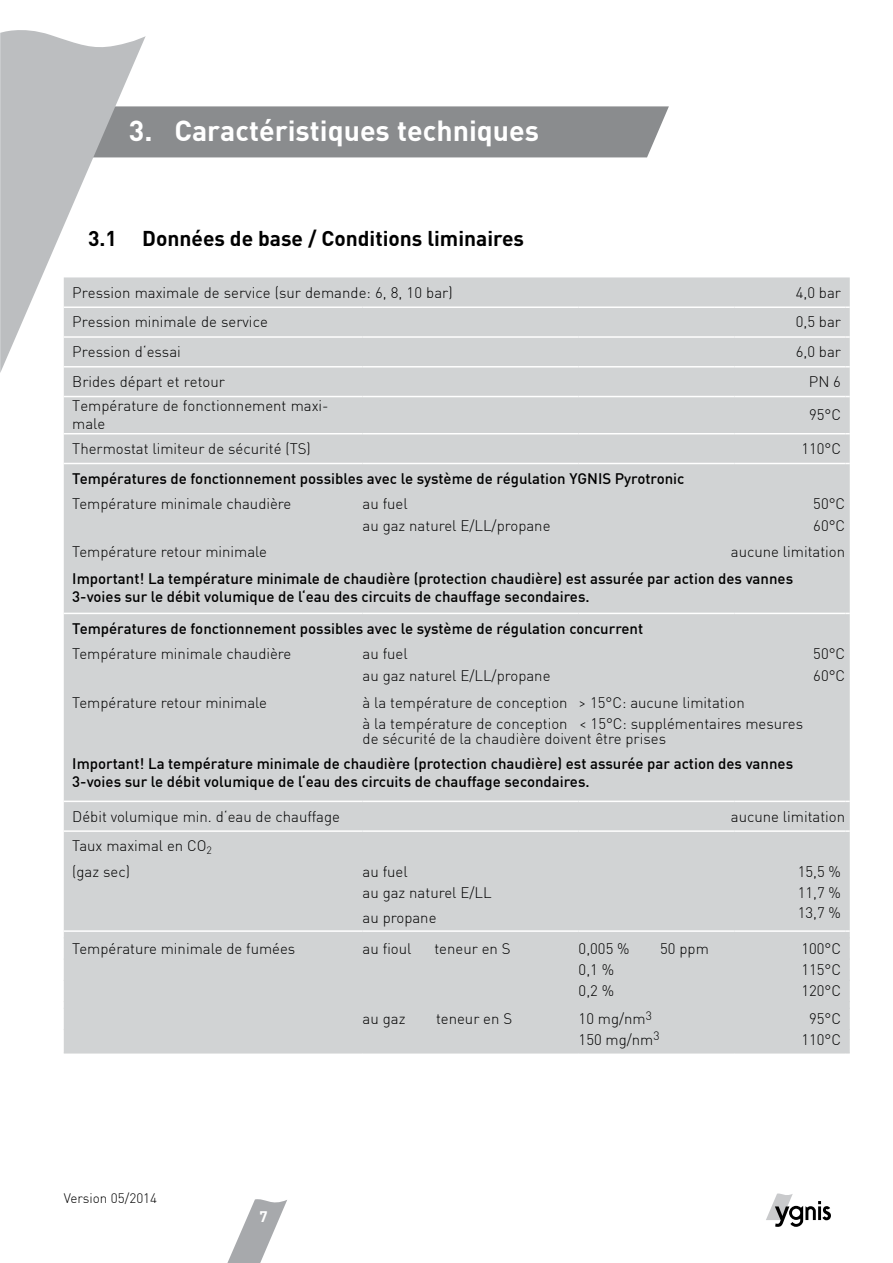
<style>
.page{position:relative;width:893px;height:1263px;background:#fff}
.page>*{position:absolute;margin:0;border:0;box-sizing:border-box;transform-origin:0 0}
.t1{font:700 28.5px "DIN";color:#fff}
.t2{font:700 21px "DIN";color:#000}
.t3{font:300 15px/18px "DIN";color:#000}
.t4{font:500 15px/18px "DIN";color:#000}
.t5{font:700 15px "DIN";color:#fff}
.t6{font:300 13.5px "DIN";color:#000}
</style>
<div class="page">
<svg style="left:766px;top:1193px;width:65px;height:34px"></svg>
<svg style="left:227px;top:1199px;width:60px;height:64px"></svg>
<div style="left:64px;top:277px;width:786px;height:776px;background:#d1d3d4"></div>
<hr style="left:64px;top:937px;width:299px;height:1px;background:#d1d3d4">
<hr style="left:363px;top:937px;width:216px;height:1px;background:#d1d3d4">
<hr style="left:579px;top:937px;width:156px;height:1px;background:#d1d3d4">
<hr style="left:735px;top:937px;width:110px;height:1px;background:#d1d3d4">
<hr style="left:64px;top:959px;width:299px;height:1px;background:#d1d3d4">
<hr style="left:363px;top:959px;width:216px;height:1px;background:#d1d3d4">
<hr style="left:579px;top:959px;width:156px;height:1px;background:#d1d3d4">
<hr style="left:735px;top:959px;width:110px;height:1px;background:#d1d3d4">
<hr style="left:64px;top:980px;width:299px;height:1px;background:#d1d3d4">
<hr style="left:363px;top:980px;width:216px;height:1px;background:#d1d3d4">
<hr style="left:579px;top:980px;width:156px;height:1px;background:#d1d3d4">
<hr style="left:735px;top:980px;width:110px;height:1px;background:#d1d3d4">
<hr style="left:64px;top:1001px;width:299px;height:1px;background:#d1d3d4">
<hr style="left:363px;top:1001px;width:216px;height:1px;background:#d1d3d4">
<hr style="left:579px;top:1001px;width:156px;height:1px;background:#d1d3d4">
<hr style="left:735px;top:1001px;width:110px;height:1px;background:#d1d3d4">
<hr style="left:64px;top:1008px;width:299px;height:1px;background:#d1d3d4">
<hr style="left:363px;top:1008px;width:216px;height:1px;background:#d1d3d4">
<hr style="left:579px;top:1008px;width:156px;height:1px;background:#d1d3d4">
<hr style="left:735px;top:1008px;width:110px;height:1px;background:#d1d3d4">
<hr style="left:64px;top:1029px;width:299px;height:1px;background:#d1d3d4">
<hr style="left:363px;top:1029px;width:216px;height:1px;background:#d1d3d4">
<hr style="left:579px;top:1029px;width:156px;height:1px;background:#d1d3d4">
<hr style="left:735px;top:1029px;width:110px;height:1px;background:#d1d3d4">
<hr style="left:64px;top:1053px;width:299px;height:1px;background:#d1d3d4">
<hr style="left:363px;top:1053px;width:216px;height:1px;background:#d1d3d4">
<hr style="left:579px;top:1053px;width:156px;height:1px;background:#d1d3d4">
<hr style="left:735px;top:1053px;width:110px;height:1px;background:#d1d3d4">
<hr style="left:64px;top:306px;width:299px;height:2px;background:#fff">
<hr style="left:363px;top:306px;width:216px;height:2px;background:#fff">
<hr style="left:579px;top:306px;width:156px;height:2px;background:#fff">
<hr style="left:735px;top:306px;width:110px;height:2px;background:#fff">
<hr style="left:64px;top:336px;width:299px;height:2px;background:#fff">
<hr style="left:363px;top:336px;width:216px;height:2px;background:#fff">
<hr style="left:579px;top:336px;width:156px;height:2px;background:#fff">
<hr style="left:735px;top:336px;width:110px;height:2px;background:#fff">
<hr style="left:64px;top:366px;width:299px;height:1px;background:#fff">
<hr style="left:363px;top:366px;width:216px;height:1px;background:#fff">
<hr style="left:579px;top:366px;width:156px;height:1px;background:#fff">
<hr style="left:735px;top:366px;width:110px;height:1px;background:#fff">
<hr style="left:64px;top:396px;width:299px;height:1px;background:#fff">
<hr style="left:363px;top:396px;width:216px;height:1px;background:#fff">
<hr style="left:579px;top:396px;width:156px;height:1px;background:#fff">
<hr style="left:735px;top:396px;width:110px;height:1px;background:#fff">
<hr style="left:64px;top:433px;width:299px;height:1px;background:#fff">
<hr style="left:363px;top:433px;width:216px;height:1px;background:#fff">
<hr style="left:579px;top:433px;width:156px;height:1px;background:#fff">
<hr style="left:735px;top:433px;width:110px;height:1px;background:#fff">
<hr style="left:64px;top:463px;width:299px;height:1px;background:#fff">
<hr style="left:363px;top:463px;width:216px;height:1px;background:#fff">
<hr style="left:579px;top:463px;width:156px;height:1px;background:#fff">
<hr style="left:735px;top:463px;width:110px;height:1px;background:#fff">
<hr style="left:64px;top:613px;width:299px;height:1px;background:#fff">
<hr style="left:363px;top:613px;width:216px;height:1px;background:#fff">
<hr style="left:579px;top:613px;width:156px;height:1px;background:#fff">
<hr style="left:735px;top:613px;width:110px;height:1px;background:#fff">
<hr style="left:64px;top:801px;width:299px;height:1px;background:#fff">
<hr style="left:363px;top:801px;width:216px;height:1px;background:#fff">
<hr style="left:579px;top:801px;width:156px;height:1px;background:#fff">
<hr style="left:735px;top:801px;width:110px;height:1px;background:#fff">
<hr style="left:64px;top:830px;width:299px;height:2px;background:#fff">
<hr style="left:363px;top:830px;width:216px;height:2px;background:#fff">
<hr style="left:579px;top:830px;width:156px;height:2px;background:#fff">
<hr style="left:735px;top:830px;width:110px;height:2px;background:#fff">
<hr style="left:579px;top:930px;width:156px;height:2px;background:#fff">
<hr style="left:735px;top:930px;width:110px;height:2px;background:#fff">
<svg style="left:845px;top:930px;width:5px;height:8px"></svg>
<hr style="left:64px;top:930px;width:299px;height:2px;background:#fff">
<hr style="left:363px;top:930px;width:216px;height:2px;background:#fff">
<div style="left:146px;top:106px;width:523px;height:51px;background:#8a8c8e"></div>
<svg style="left:0;top:30px;width:146px;height:343px;fill:#bcbec0"></svg>
<h1 class="t1" style="left:129px;top:112px;width:412px">3. Caractéristiques techniques</h1>
<h2 class="t2" style="left:88px;top:224px;width:437px">3.1 Données de base / Conditions liminaires</h2>
<p class="t3" style="left:72px;top:283px;width:382px">Pression maximale de service (sur demande: 6, 8, 10 bar)</p>
<p class="t3" style="left:796px;top:283px;width:47px">4,0 bar</p>
<p class="t3" style="left:72px;top:313px;width:197px">Pression minimale de service</p>
<p class="t3" style="left:796px;top:313px;width:47px">0,5 bar</p>
<p class="t3" style="left:72px;top:343px;width:110px">Pression d‘essai</p>
<p class="t3" style="left:796px;top:343px;width:47px">6,0 bar</p>
<p class="t3" style="left:72px;top:372px;width:154px">Brides départ et retour</p>
<p class="t3" style="left:809px;top:372px;width:34px">PN 6</p>
<p class="t3" style="left:72px;top:397px;width:258px">Température de fonctionnement maxi&shy;male</p>
<p class="t3" style="left:809px;top:406px;width:33px">95°C</p>
<p class="t3" style="left:72px;top:439px;width:240px">Thermostat limiteur de sécurité (TS)</p>
<p class="t3" style="left:801px;top:439px;width:41px">110°C</p>
<p class="t4" style="left:72px;top:469px;width:614px">Températures de fonctionnement possibles avec le système de régulation YGNIS Pyrotronic</p>
<p class="t3" style="left:72px;top:495px;width:221px">Température minimale chaudière</p>
<p class="t3" style="left:363px;top:495px;width:47px">au fuel</p>
<p class="t3" style="left:813px;top:495px;width:33px">50°C</p>
<p class="t3" style="left:363px;top:516px;width:189px">au gaz naturel E/LL/propane</p>
<p class="t3" style="left:813px;top:516px;width:33px">60°C</p>
<p class="t3" style="left:72px;top:543px;width:196px">Température retour minimale</p>
<p class="t3" style="left:731px;top:543px;width:116px">aucune limitation</p>
<p class="t4" style="left:72px;top:569px;width:722px">Important! La température minimale de chaudière (protection chaudière) est assurée par action des vannes<br>3-voies sur le débit volumique de l‘eau des circuits de chauffage secondaires.</p>
<p class="t4" style="left:72px;top:619px;width:572px">Températures de fonctionnement possibles avec le système de régulation concurrent</p>
<p class="t3" style="left:72px;top:645px;width:221px">Température minimale chaudière</p>
<p class="t3" style="left:363px;top:645px;width:47px">au fuel</p>
<p class="t3" style="left:813px;top:645px;width:33px">50°C</p>
<p class="t3" style="left:363px;top:666px;width:189px">au gaz naturel E/LL/propane</p>
<p class="t3" style="left:813px;top:666px;width:33px">60°C</p>
<p class="t3" style="left:72px;top:693px;width:196px">Température retour minimale</p>
<p class="t3" style="left:363px;top:691px;width:442px;line-height:21.1px">à la température de conception &gt; 15°C: aucune limitation<br>à la température de conception &lt; 15°C: supplémentaires mesures</p>
<p class="t3" style="left:363px;top:729px;width:305px">de sécurité de la chaudière doivent être prises</p>
<p class="t4" style="left:72px;top:754px;width:722px">Important! La température minimale de chaudière (protection chaudière) est assurée par action des vannes<br>3-voies sur le débit volumique de l‘eau des circuits de chauffage secondaires.</p>
<p class="t3" style="left:72px;top:807px;width:269px">Débit volumique min. d‘eau de chauffage</p>
<p class="t3" style="left:731px;top:807px;width:116px">aucune limitation</p>
<p class="t3" style="left:72px;top:833px;width:141px;line-height:25.5px">Taux maximal en CO<sub>2 </sub>(gaz sec)</p>
<p class="t3" style="left:363px;top:862px;width:47px">au fuel</p>
<p class="t3" style="left:798px;top:862px;width:45px">15,5 %</p>
<p class="t3" style="left:363px;top:883px;width:130px">au gaz naturel E/LL</p>
<p class="t3" style="left:798px;top:883px;width:45px">11,7 %</p>
<p class="t3" style="left:363px;top:908px;width:75px">au propane</p>
<p class="t3" style="left:798px;top:904px;width:45px">13,7 %</p>
<p class="t3" style="left:72px;top:939px;width:225px">Température minimale de fumées</p>
<p class="t3" style="left:363px;top:939px;width:50px">au fioul</p>
<p class="t3" style="left:434px;top:939px;width:78px">teneur en S</p>
<p class="t3" style="left:579px;top:939px;width:52px">0,005 %</p>
<p class="t3" style="left:660px;top:939px;width:50px">50 ppm</p>
<p class="t3" style="left:801px;top:939px;width:41px">100°C</p>
<p class="t3" style="left:579px;top:960px;width:37px">0,1 %</p>
<p class="t3" style="left:801px;top:960px;width:41px">115°C</p>
<p class="t3" style="left:579px;top:982px;width:37px">0,2 %</p>
<p class="t3" style="left:801px;top:982px;width:41px">120°C</p>
<p class="t3" style="left:363px;top:1010px;width:44px">au gaz</p>
<p class="t3" style="left:436px;top:1010px;width:78px">teneur en S</p>
<p class="t3" style="left:579px;top:1010px;width:75px">10 mg/nm<sup>3</sup></p>
<p class="t3" style="left:809px;top:1010px;width:33px">95°C</p>
<p class="t3" style="left:579px;top:1030px;width:83px">150 mg/nm<sup>3</sup></p>
<p class="t3" style="left:801px;top:1030px;width:41px">110°C</p>
<p class="t6" style="left:64px;top:1190px;width:95px">Version 05/2014</p>
<p class="t5" style="left:259px;top:1207px;width:10px">7</p>
</div>
